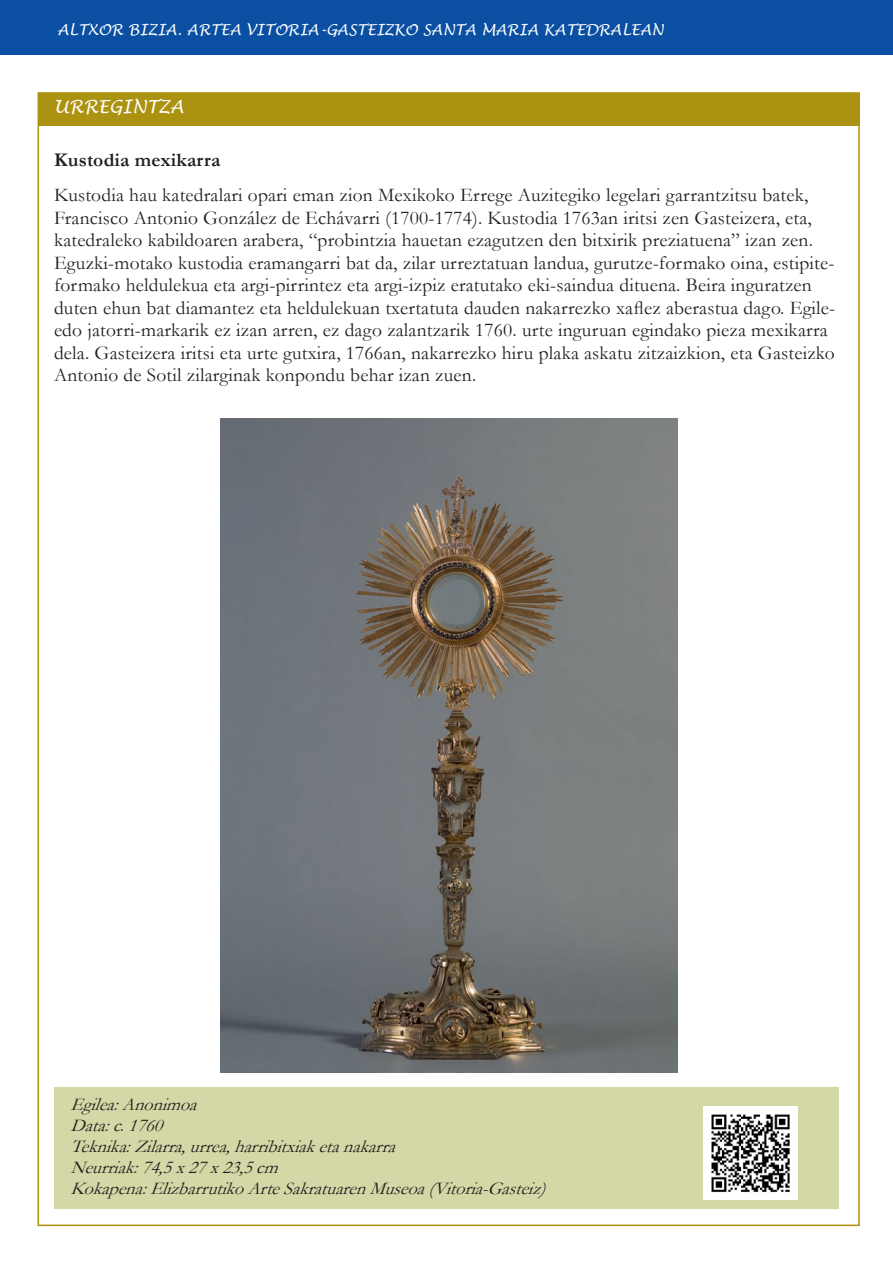
<style>
.page{position:relative;width:893px;height:1263px;background:#fff}
.page>*{position:absolute;margin:0;border:0;box-sizing:border-box;transform-origin:0 0}
.t1{font:19.5px/22.5px "Garamond";letter-spacing:.01em;color:#231f20}
.t2{font:700 19.5px "Garamond";letter-spacing:.01em;color:#231f20}
.t3{font:italic 18px/21px "Garamond";color:#231f20}
.t4{font:italic 18px "Lucida Handwriting";color:#fff}
.t5{font:italic 15px "Lucida Handwriting";color:#fff}
</style>
<div class="page">
<div style="left:0;top:0;width:893px;height:54px;background:#0a4fa2"></div>
<div style="left:39px;top:93px;width:820px;height:33px;background:#ab9211"></div>
<img style="left:221px;top:419px;width:457px;height:653px">
<div style="left:54px;top:1087px;width:785px;height:122px;background:#d4d8a6"></div>
<img style="left:704px;top:1106px;width:93px;height:93px">
<p class="t5" style="left:57px;top:20px;width:608px">ALTXOR BIZIA. ARTEA VITORIA-GASTEIZKO SANTA MARIA KATEDRALEAN</p>
<p class="t4" style="left:54px;top:96px;width:131px">URREGINTZA</p>
<p class="t2" style="left:54px;top:147px;width:168px">Kustodia mexikarra</p>
<p class="t1" style="left:54px;top:183px;width:783px">Kustodia hau katedralari opari eman zion Mexikoko Errege Auzitegiko legelari garrantzitsu batek, Francisco Antonio González de Echávarri (1700-1774). Kustodia 1763an iritsi zen Gasteizera, eta, katedraleko kabildoaren arabera, “probintzia hauetan ezagutzen den bitxirik preziatuena” izan zen.<br>Eguzki-motako kustodia eramangarri bat da, zilar urreztatuan landua, gurutze-formako oina, estipite&shy;formako heldulekua eta argi-pirrintez eta argi-izpiz eratutako eki-saindua dituena. Beira inguratzen duten ehun bat diamantez eta heldulekuan txertatuta dauden nakarrezko xaflez aberastua dago. Egile&shy;edo jatorri-markarik ez izan arren, ez dago zalantzarik 1760. urte inguruan egindako pieza mexikarra dela. Gasteizera iritsi eta urte gutxira, 1766an, nakarrezko hiru plaka askatu zitzaizkion, eta Gasteizko Antonio de Sotil zilarginak konpondu behar izan zuen.</p>
<p class="t3" style="left:71px;top:1093px;width:479px">Egilea:Anonimoa<br>Data:c.1760<br>Teknika:Zilarra,urrea,harribitxiaketanakarra Neurriak:74,5x27x23,5cm Kokapena:ElizbarrutikoArteSakratuarenMuseoa(Vitoria-Gasteiz)</p>
</div>
